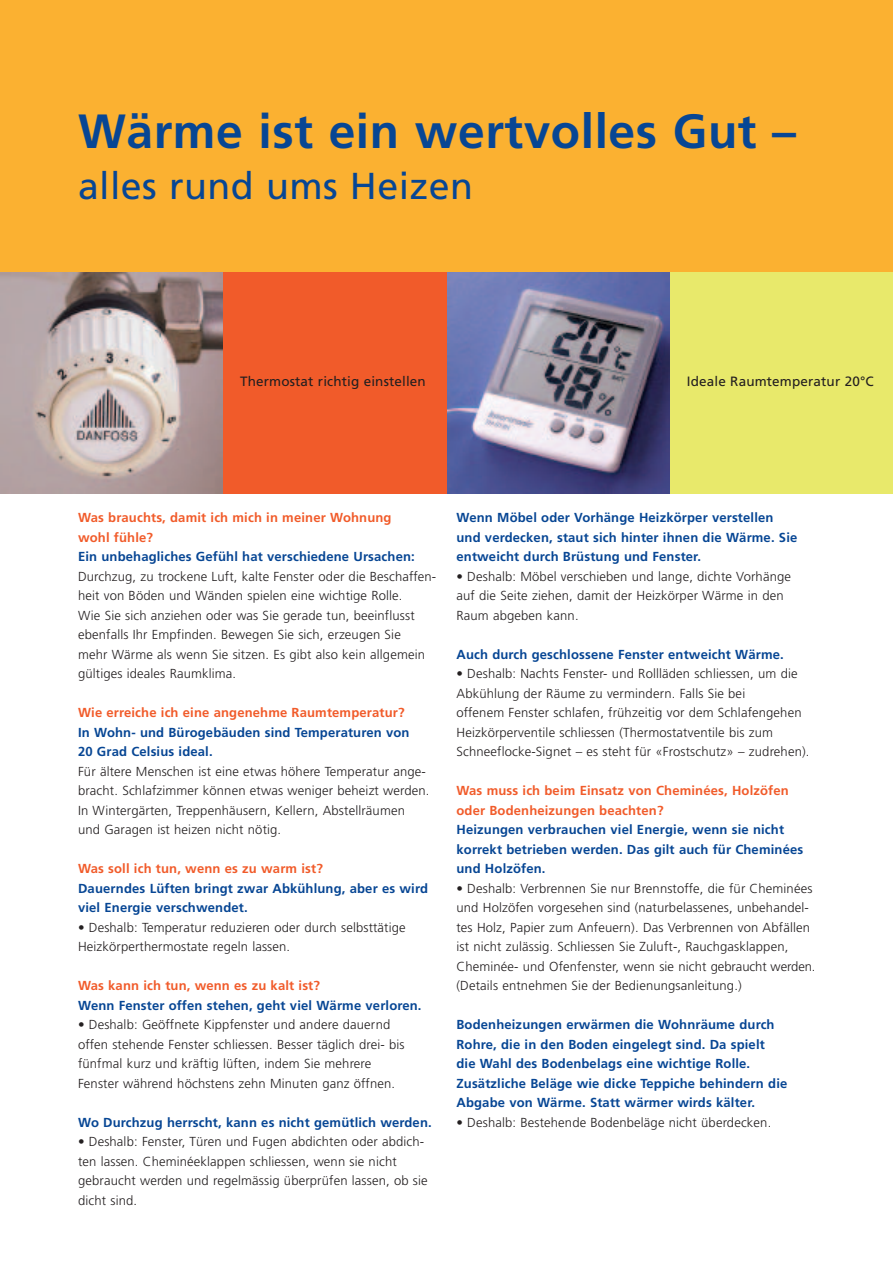
<style>
.page{position:relative;width:893px;height:1263px;background:#fff}
.page>*{position:absolute;margin:0;border:0;box-sizing:border-box;transform-origin:0 0}
.t1{font:700 48px "Frutiger";letter-spacing:.01em;color:#074694}
.t2{font:37.5px "Frutiger";letter-spacing:.01em;color:#074694}
.t3{font:13.5px "Frutiger";letter-spacing:.01em;color:#231f20}
.t4{font:300 13.05px/19.5px "Frutiger";letter-spacing:.01em;color:#231f20}
.t5{font:700 13.05px/19.5px "Frutiger";letter-spacing:.01em;color:#074694}
.t6{font:700 13.05px/19.5px "Frutiger";letter-spacing:.01em;color:#f15b2a}
</style>
<div class="page">
<div style="left:670px;top:272px;width:223px;height:221px;background:#e8e96b"></div>
<div style="left:0;top:0;width:893px;height:272px;background:#fbb131"></div>
<img style="left:0;top:272px;width:223px;height:221px">
<img style="left:446px;top:272px;width:224px;height:221px">
<div style="left:223px;top:272px;width:223px;height:221px;background:#f15b2a"></div>
<h1 class="t1" style="left:78px;top:112px;width:720px">Wärme ist ein wertvolles Gut –</h1>
<h2 class="t2" style="left:78px;top:171px;width:396px">alles rund ums Heizen</h2>
<p class="t3" style="left:240px;top:375px;width:187px">Thermostat richtig einstellen</p>
<p class="t3" style="left:687px;top:375px;width:188px">Ideale Raumtemperatur 20°C</p>
<p class="t6" style="left:78px;top:509px;width:315px">Was brauchts, damit ich mich in meiner Wohnung wohl fühle?</p>
<p class="t5" style="left:78px;top:548px;width:338px">Ein unbehagliches Gefühl hat verschiedene Ursachen:</p>
<p class="t4" style="left:78px;top:567px;width:360px">Durchzug, zu trockene Luft, kalte Fenster oder die Beschaffen&shy;heit von Böden und Wänden spielen eine wichtige Rolle.<br>Wie Sie sich anziehen oder was Sie gerade tun, beeinflusst ebenfalls Ihr Empfinden. Bewegen Sie sich, erzeugen Sie<br>mehr Wärme als wenn Sie sitzen. Es gibt also kein allgemein gültiges ideales Raumklima.</p>
<p class="t6" style="left:78px;top:704px;width:328px">Wie erreiche ich eine angenehme Raumtemperatur?</p>
<p class="t5" style="left:78px;top:723px;width:333px">In Wohn- und Bürogebäuden sind Temperaturen von<br>20 Grad Celsius ideal.</p>
<p class="t4" style="left:78px;top:762px;width:353px">Für ältere Menschen ist eine etwas höhere Temperatur ange&shy;bracht. Schlafzimmer können etwas weniger beheizt werden.<br>In Wintergärten, Treppenhäusern, Kellern, Abstellräumen und Garagen ist heizen nicht nötig.</p>
<p class="t6" style="left:78px;top:860px;width:246px">Was soll ich tun, wenn es zu warm ist?</p>
<p class="t5" style="left:78px;top:879px;width:351px">Dauerndes Lüften bringt zwar Abkühlung, aber es wird viel Energie verschwendet.</p>
<p class="t4" style="left:78px;top:918px;width:329px">• Deshalb: Temperatur reduzieren oder durch selbsttätige<br>Heizkörperthermostate regeln lassen.</p>
<p class="t6" style="left:78px;top:977px;width:243px">Was kann ich tun, wenn es zu kalt ist?</p>
<p class="t5" style="left:78px;top:996px;width:345px">Wenn Fenster offen stehen, geht viel Wärme verloren.</p>
<p class="t4" style="left:78px;top:1016px;width:328px">• Deshalb: Geöffnete Kippfenster und andere dauernd offen stehende Fenster schliessen. Besser täglich drei- bis fünfmal kurz und kräftig lüften, indem Sie mehrere Fenster während höchstens zehn Minuten ganz öffnen.</p>
<p class="t5" style="left:78px;top:1113px;width:355px">Wo Durchzug herrscht, kann es nicht gemütlich werden.</p>
<p class="t4" style="left:78px;top:1133px;width:351px">• Deshalb: Fenster, Türen und Fugen abdichten oder abdich&shy;ten lassen. Cheminéeklappen schliessen, wenn sie nicht gebraucht werden und regelmässig überprüfen lassen, ob sie dicht sind.</p>
<p class="t5" style="left:456px;top:509px;width:342px">Wenn Möbel oder Vorhänge Heizkörper verstellen und verdecken, staut sich hinter ihnen die Wärme. Sie entweicht durch Brüstung und Fenster.</p>
<p class="t4" style="left:456px;top:567px;width:336px">• Deshalb: Möbel verschieben und lange, dichte Vorhänge auf die Seite ziehen, damit der Heizkörper Wärme in den<br>Raum abgeben kann.</p>
<p class="t5" style="left:456px;top:645px;width:329px">Auch durch geschlossene Fenster entweicht Wärme.</p>
<p class="t4" style="left:456px;top:665px;width:354px">• Deshalb: Nachts Fenster- und Rollläden schliessen, um die Abkühlung der Räume zu vermindern. Falls Sie bei<br>offenem Fenster schlafen, frühzeitig vor dem Schlafengehen Heizkörperventile schliessen (Thermostatventile bis zum Schneeflocke-Signet – es steht für «Frostschutz» – zudrehen).</p>
<p class="t6" style="left:456px;top:782px;width:334px">Was muss ich beim Einsatz von Cheminées, Holzöfen oder Bodenheizungen beachten?</p>
<p class="t5" style="left:456px;top:821px;width:348px">Heizungen verbrauchen viel Energie, wenn sie nicht korrekt betrieben werden. Das gilt auch für Cheminées und Holzöfen.</p>
<p class="t4" style="left:456px;top:879px;width:361px">• Deshalb: Verbrennen Sie nur Brennstoffe, die für Cheminées und Holzöfen vorgesehen sind (naturbelassenes, unbehandel&shy;tes Holz, Papier zum Anfeuern). Das Verbrennen von Abfällen ist nicht zulässig. Schliessen Sie Zuluft-, Rauchgasklappen, Cheminée- und Ofenfenster, wenn sie nicht gebraucht werden. (Details entnehmen Sie der Bedienungsanleitung.)</p>
<p class="t5" style="left:456px;top:1016px;width:332px">Bodenheizungen erwärmen die Wohnräume durch Rohre, die in den Boden eingelegt sind. Da spielt<br>die Wahl des Bodenbelags eine wichtige Rolle.<br>Zusätzliche Beläge wie dicke Teppiche behindern die Abgabe von Wärme. Statt wärmer wirds kälter.</p>
<p class="t4" style="left:456px;top:1113px;width:316px">• Deshalb: Bestehende Bodenbeläge nicht überdecken.</p>
</div>
